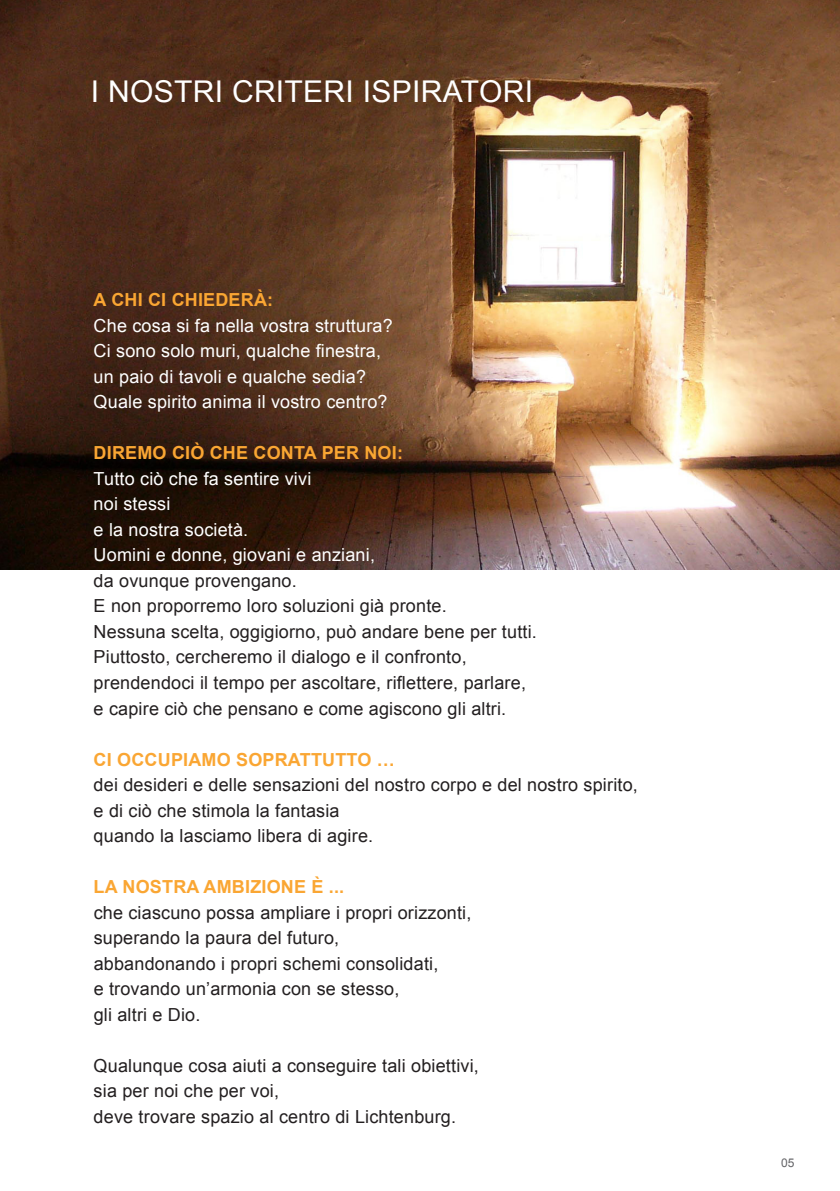
<style>
.page{position:relative;width:840px;height:1191px;background:#fff}
.page>*{position:absolute;margin:0;border:0;box-sizing:border-box;transform-origin:0 0}
.t1{font:30px "Arial";letter-spacing:.01em;color:#fff}
.t2{font:18px/25.6px "Arial";letter-spacing:.01em;color:#231f20}
.t3{font:18px/25.6px "Arial";letter-spacing:.01em;color:#fff}
.t4{font:700 18px "Arial";color:#faa633}
.t5{font:12px "Arial";color:#636366}
</style>
<div class="page">
<img style="left:0;top:0;width:839px;height:569px">
<h1 class="t1" style="left:91px;top:72px;width:443px">I nostri criteri ispiratori</h1>
<p class="t4" style="left:94px;top:288px;width:29px">A CHI</p>
<p class="t4" style="left:148px;top:288px;width:35px">CI CHIE</p>
<p class="t4" style="left:215px;top:288px;width:59px">DERÀ:</p>
<p class="t3" style="left:94px;top:313px;width:300px">Che cosa si fa nella vostra struttura?<br>Ci sono solo muri, qualche finestra, un paio di tavoli e qualche sedia?<br>Quale spirito anima il vostro centro?</p>
<p class="t4" style="left:94px;top:441px;width:13px">DIREMO</p>
<p class="t4" style="left:172px;top:441px;width:51px">CI Ò CHE</p>
<p class="t4" style="left:253px;top:441px;width:14px">CONTA</p>
<p class="t4" style="left:321px;top:441px;width:13px">PER</p>
<p class="t4" style="left:364px;top:441px;width:11px">NOI</p>
<p class="t4" style="left:397px;top:441px;width:7px">:</p>
<p class="t3" style="left:94px;top:466px;width:283px">Tutto ciò che fa sentire vivi<br>noi stessi<br>e la nostra società.<br>Uomini e donne, giovani e anziani,</p>
<p class="t2" style="left:94px;top:568px;width:444px">da ovunque provengano.<br>E non proporremo loro soluzioni già pronte.<br>Nessuna scelta, oggigiorno, può andare bene per tutti.<br>Piuttosto, cercheremo il dialogo e il confronto, prendendoci il tempo per ascoltare, riflettere, parlare, e capire ciò che pensano e come agiscono gli altri.</p>
<p class="t4" style="left:94px;top:747px;width:37px">CI OCCUPIAMO</p>
<p class="t4" style="left:236px;top:747px;width:14px">SOPRATTUTTO</p>
<p class="t4" style="left:376px;top:747px;width:19px">…</p>
<p class="t2" style="left:94px;top:772px;width:545px">dei desideri e delle sensazioni del nostro corpo e del nostro spirito, e di ciò che stimola la fantasia<br>quando la lasciamo libera di agire.</p>
<p class="t4" style="left:94px;top:875px;width:43px">LA NOSTRA</p>
<p class="t4" style="left:203px;top:875px;width:13px">AMBIZIONE</p>
<p class="t4" style="left:311px;top:875px;width:34px">È ...</p>
<p class="t2" style="left:94px;top:899px;width:379px">che ciascuno possa ampliare i propri orizzonti, superando la paura del futuro,<br>abbandonando i propri schemi consolidati,<br>e trovando un’armonia con se stesso,<br>gli altri e Dio.</p>
<p class="t2" style="left:94px;top:1052px;width:386px">Qualunque cosa aiuti a conseguire tali obiettivi, sia per noi che per voi,<br>deve trovare spazio al centro di Lichtenburg.</p>
<p class="t5" style="left:780px;top:1154px;width:15px">05</p>
</div>
